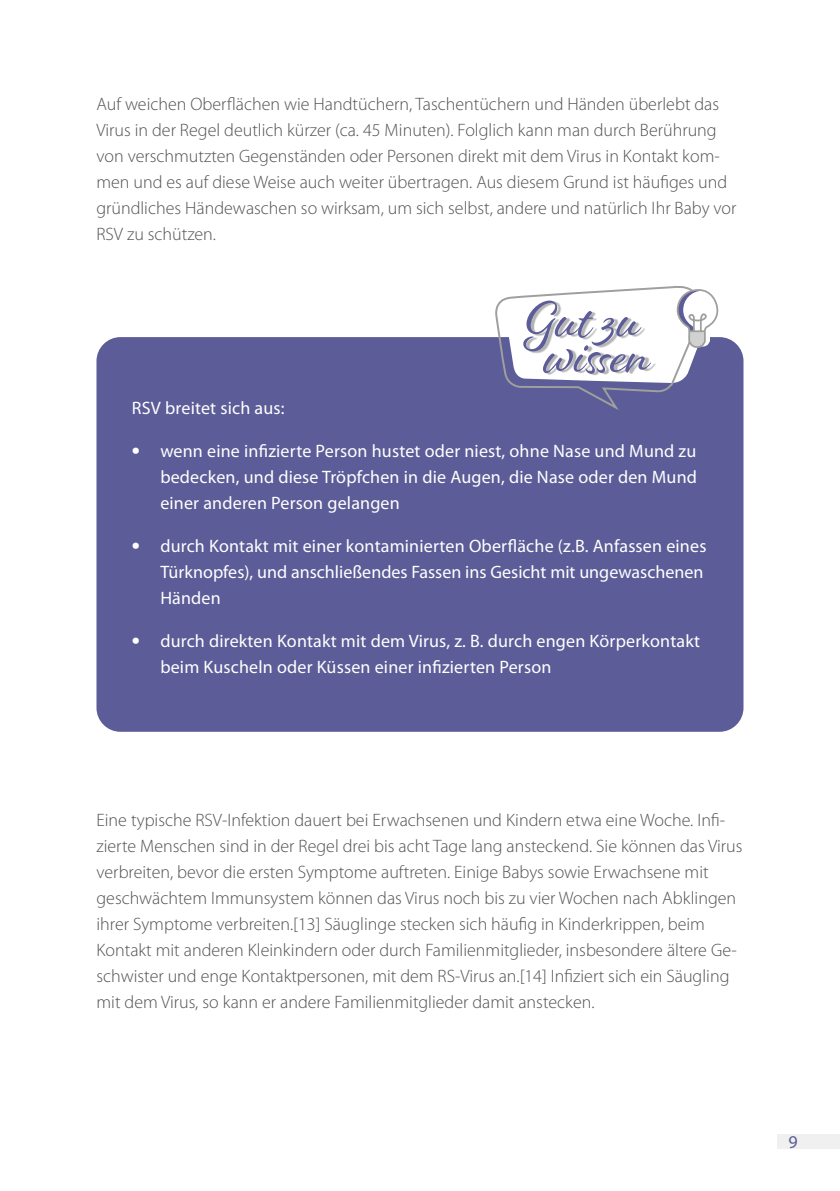
<style>
.page{position:relative;width:840px;height:1191px;background:#fff}
.page>*{position:absolute;margin:0;border:0;box-sizing:border-box;transform-origin:0 0}
.t1{font:53.2px "Alisha";color:#5c5c98}
.t2{font:300 18px/26px "Myriad Pro";color:#525251}
.t3{font:18px/26px "Myriad Pro";letter-spacing:.01em;color:#fff}
.t4{font:18px "Myriad Pro";color:#5c5c98}
.s1{font-weight:700;font-size:24px}
</style>
<div class="page">
<div style="left:777px;top:1134px;width:62px;height:15px;background:#f0f0f0"></div>
<div style="left:96px;top:337px;width:647px;height:395px;background:#5c5c98;border-radius:24px"></div>
<svg style="left:493px;top:286px;width:234px;height:124px"></svg>
<div style="left:526px;top:301px;width:129px;height:74px;background:#000;opacity:.3"></div>
<p class="t2" style="left:96px;top:91px;width:641px">Auf weichen Oberflächen wie Handtüchern, Taschentüchern und Händen überlebt das Virus in der Regel deutlich kürzer (ca. 45 Minuten). Folglich kann man durch Berührung von verschmutzten Gegenständen oder Personen direkt mit dem Virus in Kontakt kom&shy;men und es auf diese Weise auch weiter übertragen. Aus diesem Grund ist häufiges und gründliches Händewaschen so wirksam, um sich selbst, andere und natürlich Ihr Baby vor RSV zu schützen.</p>
<h1 class="t1" style="left:524px;top:288px;width:117px">Gut zu</h1>
<h1 class="t1" style="left:545px;top:323px;width:107px">wissen</h1>
<p class="t3" style="left:132px;top:394px;width:154px">RSV breitet sich aus:</p>
<p class="t3" style="left:160px;top:437px;width:538px;text-align:justify;text-indent:-28px"><span class="s1">•</span> wenn eine infizierte Person hustet oder niest, ohne Nase und Mund zu bedecken, und diese Tröpfchen in die Augen, die Nase oder den Mund einer anderen Person gelangen</p>
<p class="t3" style="left:160px;top:532px;width:547px;text-indent:-28px"><span class="s1">•</span> durch Kontakt mit einer kontaminierten Oberfläche (z.B. Anfassen eines<br>Türknopfes), und anschließendes Fassen ins Gesicht mit ungewaschenen<br>Händen</p>
<p class="t3" style="left:160px;top:627px;width:541px;text-indent:-28px"><span class="s1">•</span> durch direkten Kontakt mit dem Virus, z. B. durch engen Körperkontakt beim Kuscheln oder Küssen einer infizierten Person</p>
<p class="t2" style="left:96px;top:807px;width:647px">Eine typische RSV-Infektion dauert bei Erwachsenen und Kindern etwa eine Woche. Infi&shy;zierte Menschen sind in der Regel drei bis acht Tage lang ansteckend. Sie können das Virus verbreiten, bevor die ersten Symptome auftreten. Einige Babys sowie Erwachsene mit geschwächtem Immunsystem können das Virus noch bis zu vier Wochen nach Abklingen ihrer Symptome verbreiten.[13] Säuglinge stecken sich häufig in Kinderkrippen, beim Kontakt mit anderen Kleinkindern oder durch Familienmitglieder, insbesondere ältere Ge&shy;schwister und enge Kontaktpersonen, mit dem RS-Virus an.[14] Infiziert sich ein Säugling mit dem Virus, so kann er andere Familienmitglieder damit anstecken.</p>
<p class="t4" style="left:788px;top:1130px;width:11px">9</p>
</div>
